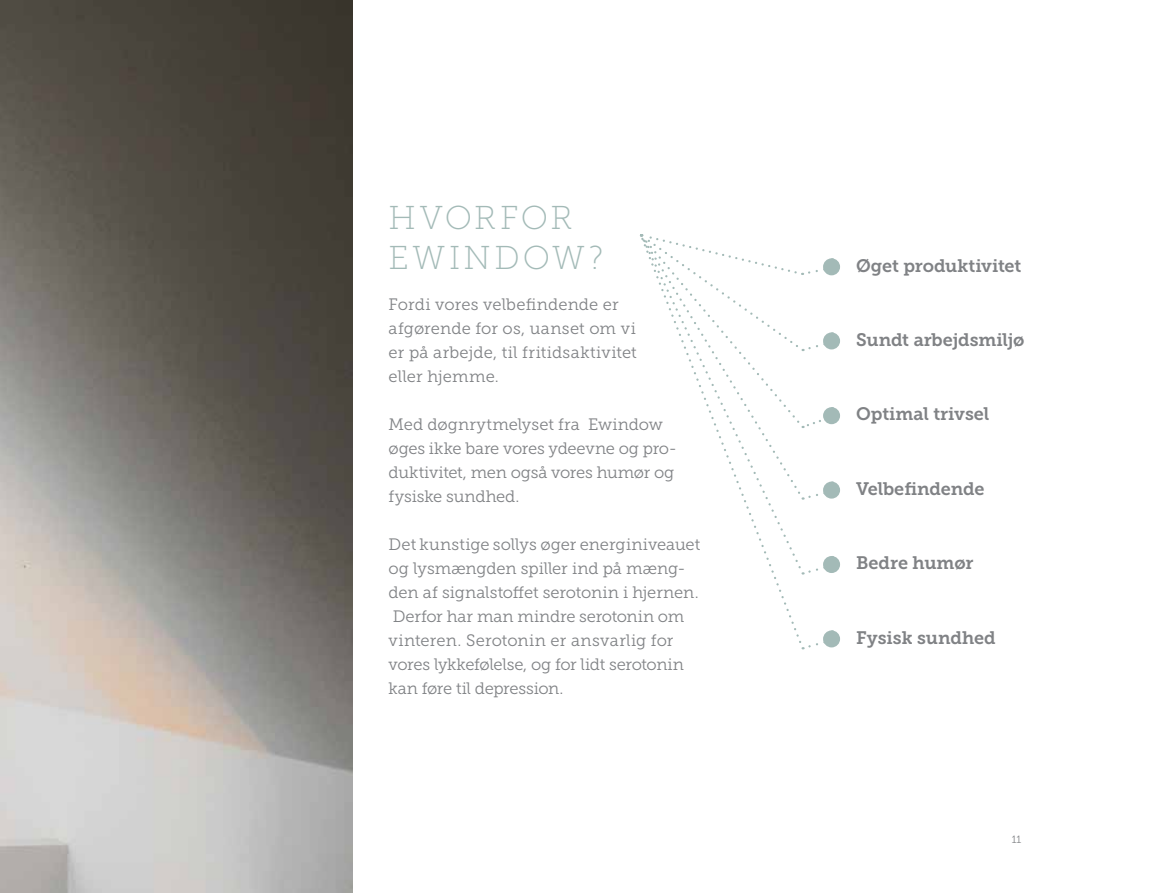
<style>
.page{position:relative;width:1149px;height:893px;background:#fff}
.page>*{position:absolute;margin:0;border:0;box-sizing:border-box;transform-origin:0 0}
.t1{font:33px/39.6px "Museo Slab 100";letter-spacing:.1em;color:#a3bab7}
.t2{font:18px "Museo Slab 700";letter-spacing:-.005em;color:#808285}
.t3{font:16.5px/24px "Museo Slab 300";letter-spacing:-.005em;color:#808285}
.t4{font:10.5px "Museo Slab 300";color:#808285}
</style>
<div class="page">
<img style="left:0;top:0;width:352px;height:893px">
<div style="left:822px;top:258px;width:17px;height:17px;background:#a3bab7;border-radius:50%"></div>
<div style="left:822px;top:407px;width:17px;height:17px;background:#a3bab7;border-radius:50%"></div>
<div style="left:822px;top:332px;width:17px;height:17px;background:#a3bab7;border-radius:50%"></div>
<svg style="left:802px;top:481px;width:30px;height:19px"></svg>
<div style="left:822px;top:482px;width:17px;height:17px;background:#a3bab7;border-radius:50%"></div>
<svg style="left:802px;top:568px;width:16px;height:7px"></svg>
<div style="left:822px;top:556px;width:17px;height:17px;background:#a3bab7;border-radius:50%"></div>
<svg style="left:716px;top:429px;width:86px;height:214px"></svg>
<svg style="left:802px;top:643px;width:30px;height:7px"></svg>
<svg style="left:639px;top:234px;width:193px;height:195px"></svg>
<div style="left:822px;top:630px;width:17px;height:17px;background:#a3bab7;border-radius:50%"></div>
<h1 class="t1" style="left:388px;top:198px;width:216px">HVORFOR<br>EWINDOW?</h1>
<p class="t3" style="left:388px;top:292px;width:250px">Fordi vores velbefindende er afgørende for os, uanset om vi er på arbejde, til fritidsaktivitet eller hjemme.</p>
<p class="t3" style="left:388px;top:412px;width:290px">Med døgnrytmelyset fra Ewindow øges ikke bare vores ydeevne og pro&shy;duktivitet, men også vores humør og fysiske sundhed.</p>
<p class="t3" style="left:388px;top:532px;width:313px">Det kunstige sollys øger energiniveauet og lysmængden spiller ind på mæng&shy;den af signalstoffet serotonin i hjernen.<br>Derfor har man mindre serotonin om vinteren. Serotonin er ansvarlig for vores lykkefølelse, og for lidt serotonin kan føre til depression.</p>
<p class="t2" style="left:855px;top:255px;width:167px">Øget produktivitet</p>
<p class="t2" style="left:855px;top:329px;width:170px">Sundt arbejdsmiljø</p>
<p class="t2" style="left:855px;top:404px;width:135px">Optimal trivsel</p>
<p class="t2" style="left:855px;top:478px;width:130px">Velbefindende</p>
<p class="t2" style="left:855px;top:553px;width:119px">Bedre humør</p>
<p class="t2" style="left:855px;top:627px;width:141px">Fysisk sundhed</p>
<p class="t4" style="left:1011px;top:834px;width:11px">11</p>
</div>
